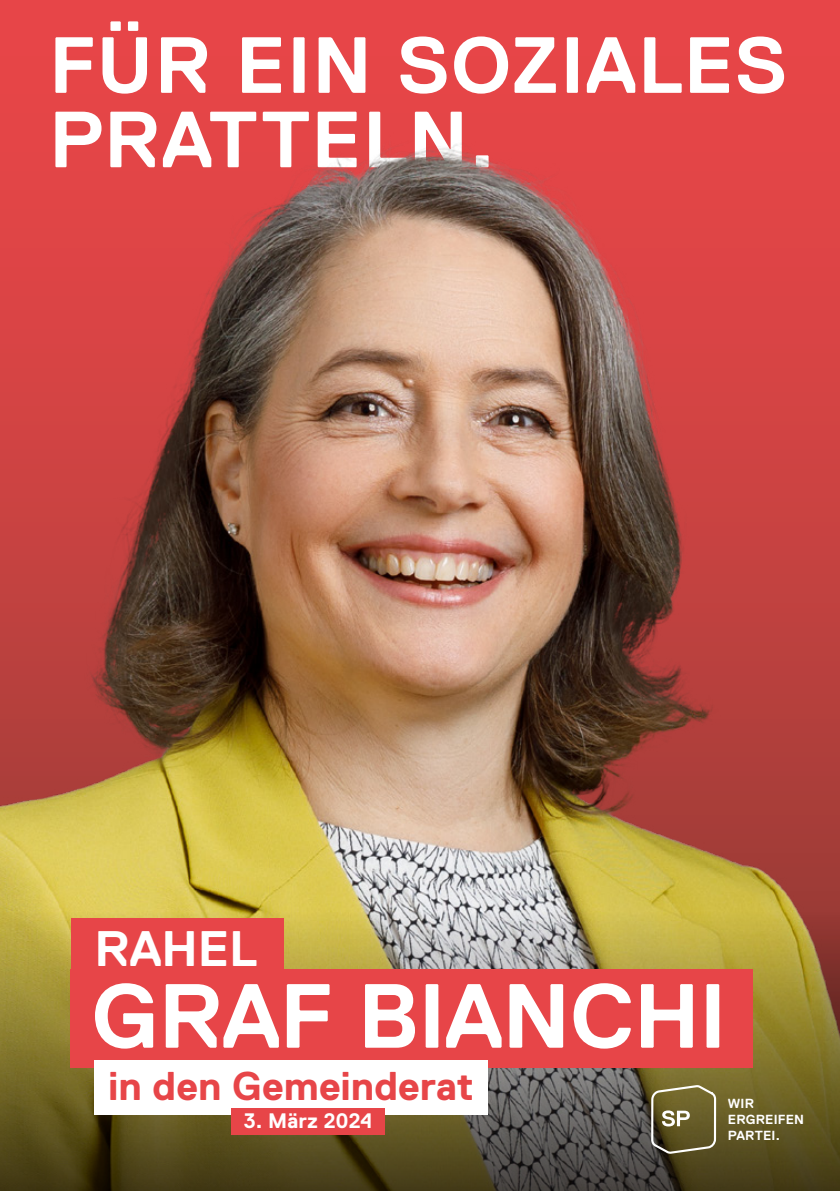
<style>
.page{position:relative;width:840px;height:1191px;background:#fff}
.page>*{position:absolute;margin:0;border:0;box-sizing:border-box;transform-origin:0 0}
.t1{font:700 90.8px "Replica";letter-spacing:-.01em;color:#fff}
.t2{font:700 79.4px/74.4px "Replica";letter-spacing:.015em;color:#fff}
.t3{font:700 49.8px "Replica";letter-spacing:-.005em;color:#fff}
.t4{font:700 40.2px "Replica";color:#e74548}
.t5{font:700 21px "Replica";letter-spacing:.01em;color:#fff}
.t6{font:700 13.2px/15.8px "Replica";letter-spacing:.015em;color:#fff}
</style>
<div class="page">
<div style="left:0;top:0;width:839px;height:1191px;background:#e64547"></div>
<img style="left:0;top:144px;width:839px;height:766px">
<svg style="left:0;top:910px;width:839px;height:281px;background:#7b6f3d"></svg>
<div style="left:71px;top:969px;width:681px;height:98px;background:#e74548"></div>
<div style="left:71px;top:918px;width:212px;height:62px;background:#e74548"></div>
<div style="left:94px;top:1059px;width:393px;height:55px;background:#fff"></div>
<div style="left:231px;top:1107px;width:154px;height:27px;background:#e74548"></div>
<svg style="left:649px;top:1083px;width:67px;height:69px;background:#786f45"></svg>
<p class="t2" style="left:49px;top:28px;width:739px">FÜR EIN SOZIALES<br>PRATTELN.</p>
<p class="t3" style="left:94px;top:920px;width:164px">RAHEL</p>
<p class="t1" style="left:91px;top:966px;width:636px">GRAF BIANCHI</p>
<p class="t4" style="left:108px;top:1064px;width:366px">in den Gemeinderat</p>
<p class="t5" style="left:244px;top:1108px;width:130px">3. März 2024</p>
<p class="t6" style="left:727px;top:1095px;width:78px">WIR<br>ERGREIFEN<br>PARTEI.</p>
</div>
